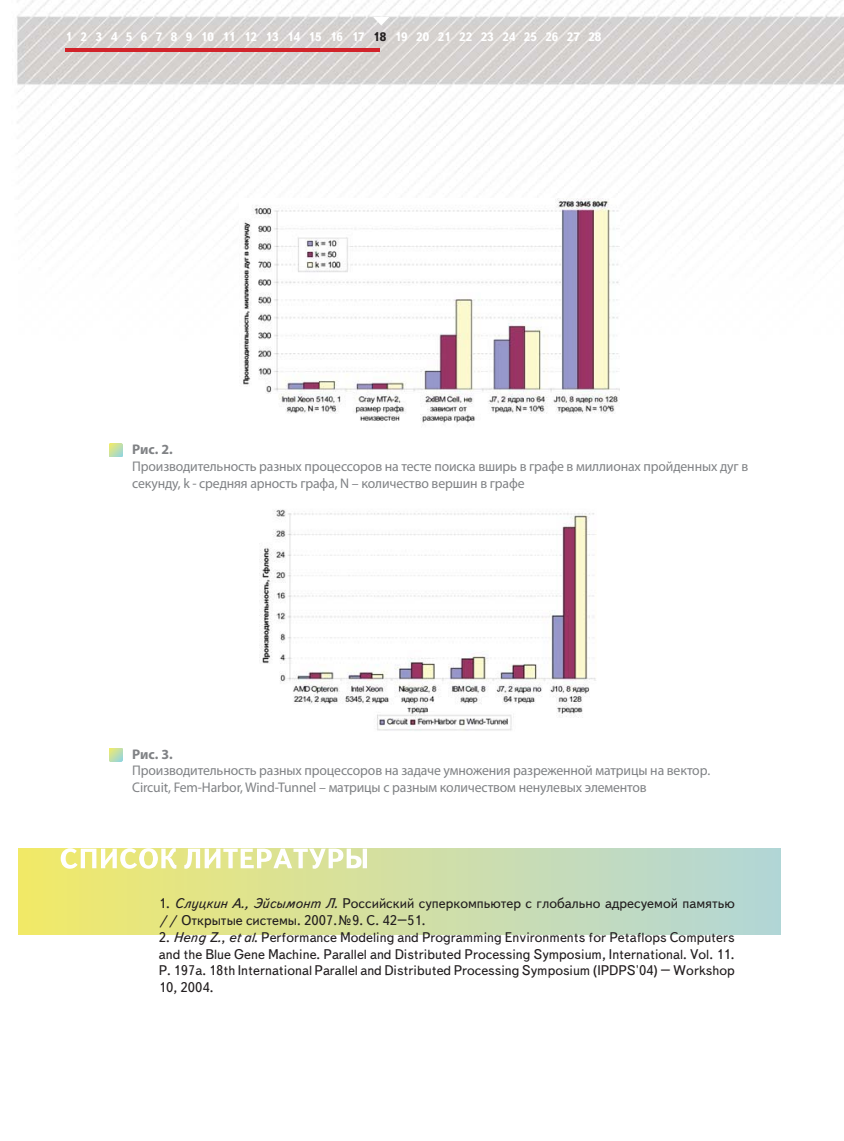
<style>
.page{position:relative;width:844px;height:1141px;background:#fff}
.page>*{position:absolute;margin:0;border:0;box-sizing:border-box;transform-origin:0 0}
.t1{font:14px/16.8px "Text Book C";color:#231f20}
.t2{font:14px/16.8px "Myriad Pro";letter-spacing:-.01em;color:#808285}
.t3{font:700 14px "Myriad Pro";letter-spacing:-.005em;color:#808285}
.t4{font:700 12.25px "Text Book C";color:#fff}
.s1{color:#231f20}
.s2{font-style:italic}
</style>
<div class="page">
<img style="left:16px;top:0;width:827px;height:935px">
<img style="left:843px;top:0;width:1px;height:1141px">
<div style="left:19px;top:848px;width:761px;height:87px;background:linear-gradient(to right,#f2e96b,#b3d6d9)"></div>
<svg style="left:61px;top:848px;width:306px;height:21px"></svg>
<svg style="left:109px;top:444px;width:13px;height:13px"></svg>
<svg style="left:109px;top:748px;width:13px;height:13px"></svg>
<img style="left:239px;top:198px;width:380px;height:231px">
<img style="left:260px;top:503px;width:338px;height:230px">
<hr style="left:65px;top:49px;width:315px;height:3px;background:#d2232a">
<svg style="left:373px;top:17px;width:16px;height:9px"></svg>
<p class="t4" style="left:65px;top:29px;width:537px">1 2 3 4 5 6 7 8 9 10 11 12 13 14 15 16 17 <span class="s1">18</span> 19 20 21 22 23 24 25 26 27 28</p>
<p class="t3" style="left:132px;top:441px;width:42px">Рис. 2.</p>
<p class="t2" style="left:132px;top:459px;width:617px">Производительность разных процессоров на тесте поиска вширь в графе в миллионах пройденных дуг в секунду, k - средняя арность графа, N – количество вершин в графе</p>
<p class="t3" style="left:132px;top:746px;width:42px">Рис. 3.</p>
<p class="t2" style="left:132px;top:764px;width:579px">Производительность разных процессоров на задаче умножения разреженной матрицы на вектор.<br>Circuit, Fem-Harbor, Wind-Tunnel – матрицы с разным количеством ненулевых элементов</p>
<p class="t1" style="left:159px;top:895px;width:577px">1. <span class="s2">Слуцкин А., Эйсымонт Л.</span> Российский суперкомпьютер с глобально адресуемой памятью // Открытые системы. 2007.№9. C. 42–51.</p>
<p class="t1" style="left:159px;top:928px;width:577px;text-align:justify">2. <span class="s2">Нeng Z.</span>, <span class="s2">et al</span>. Performance Modeling and Programming Environments for Petaflops Computers and the Blue Gene Machine. Parallel and Distributed Processing Symposium, International. Vol. 11.<br>P. 197a. 18th International Parallel and Distributed Processing Symposium (IPDPS'04) – Workshop 10, 2004.</p>
</div>
